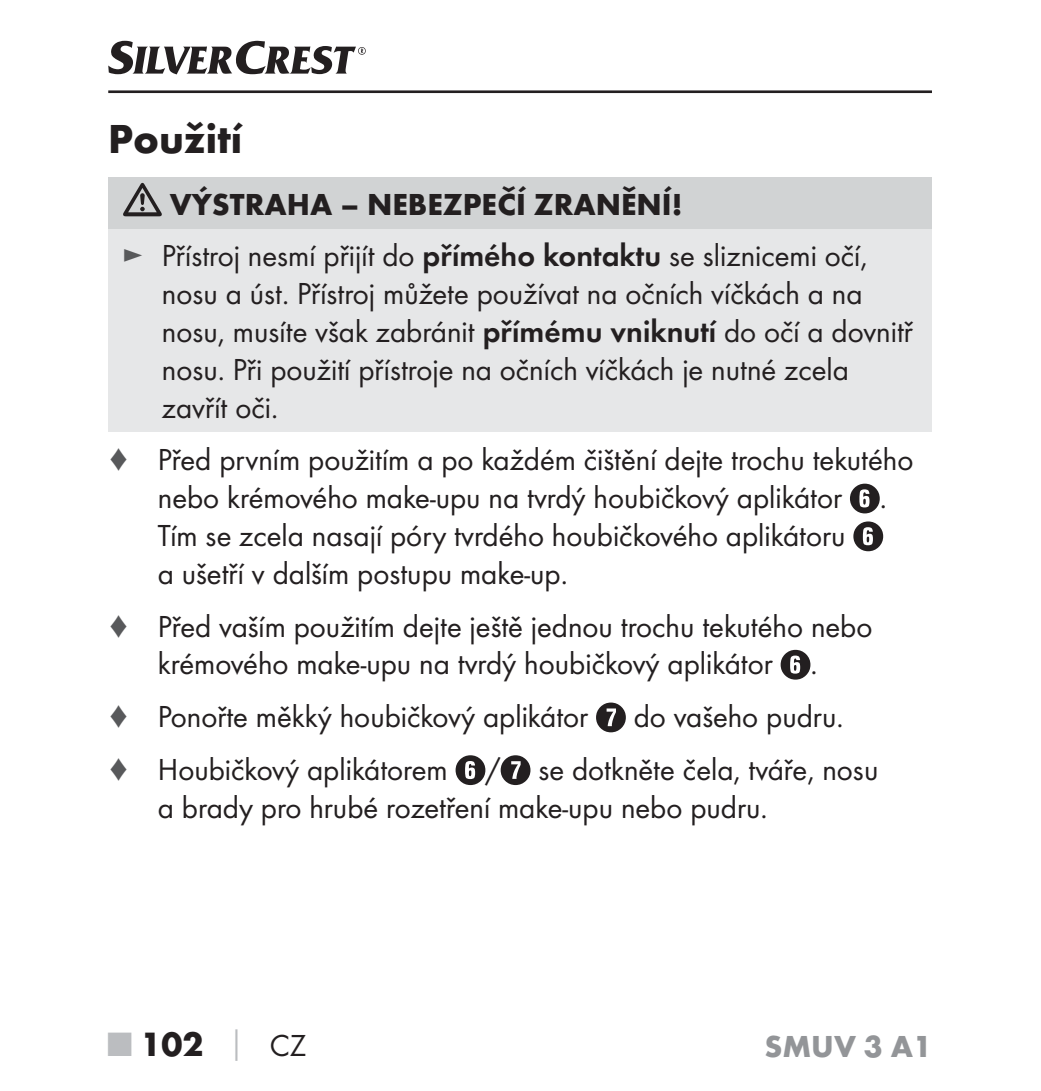
<style>
.page{position:relative;width:1041px;height:1091px;background:#fff}
.page>*{position:absolute;margin:0;border:0;box-sizing:border-box;transform-origin:0 0}
.t1{font:700 42px "Futura";color:#231f20}
.t2{font:700 35px "Futura";color:#231f20}
.t3{font:31.5px/37.8px "Futura Boo";color:#231f20}
.t4{font:700 31.5px "Futura";color:#231f20}
.t5{font:700 31.5px "Futura";color:#939598}
.s1{color:#58595b}
.s2{font-family:"Futura Dem"}
.s3{color:#bbbdc0}
.s4{font-size:31.5px;color:#bbbdc0}
.s5{font-family:"Futura Boo";font-weight:400;font-size:31.5px}
</style>
<div class="page">
<hr style="left:108px;top:90px;width:824px;height:3px;background:#231f20">
<svg style="left:108px;top:41px;width:258px;height:33px"></svg>
<div style="left:108px;top:177px;width:824px;height:52px;background:#d1d3d4"></div>
<div style="left:108px;top:229px;width:824px;height:202px;background:#e6e7e8"></div>
<svg style="left:123px;top:183px;width:39px;height:33px"></svg>
<svg style="left:850px;top:483px;width:29px;height:30px"></svg>
<svg style="left:853px;top:521px;width:30px;height:30px"></svg>
<svg style="left:780px;top:649px;width:30px;height:30px"></svg>
<svg style="left:596px;top:702px;width:30px;height:30px"></svg>
<svg style="left:455px;top:755px;width:30px;height:30px"></svg>
<svg style="left:501px;top:755px;width:29px;height:30px"></svg>
<h1 class="t1" style="left:108px;top:123px;width:135px">Použití</h1>
<p class="t4" style="left:170px;top:192px;width:514px">VÝSTRAHA – NEBEZPEČÍ ZRANĚNÍ!</p>
<p class="t3" style="left:162px;top:238px;width:752px;text-indent:-40px"><span class="s1">►</span> Přístroj nesmí přijít do <span class="s2">přímého kontaktu</span> se sliznicemi očí, nosu a úst. Přístroj můžete používat na očních víčkách a na nosu, musíte však zabránit <span class="s2">přímému vniknutí</span> do očí a dovnitř nosu. Při použití přístroje na očních víčkách je nutné zcela zavřít oči.</p>
<p class="t3" style="left:158px;top:442px;width:757px;text-indent:-50px"><span class="s1">♦</span> Před prvním použitím a po každém čištění dejte trochu tekutého nebo krémového make-upu na tvrdý houbičkový aplikátor .<br>Tím se zcela nasají póry tvrdého houbičkového aplikátoru<br>a ušetří v dalším postupu make-up.</p>
<p class="t3" style="left:108px;top:608px;width:765px;text-align:center"><span class="s1">♦</span> Před vaším použitím dejte ještě jednou trochu tekutého nebo krémového make-upu na tvrdý houbičkový aplikátor .</p>
<p class="t3" style="left:108px;top:699px;width:481px"><span class="s1">♦</span> Ponořte měkký houbičkový aplikátor</p>
<p class="t3" style="left:108px;top:691px;width:771px;line-height:52.9px;text-indent:525px">do vašeho pudru.<br><span class="s1">♦</span> Houbičkový aplikátorem / se dotkněte čela, tváře, nosu</p>
<p class="t3" style="left:158px;top:789px;width:611px">a brady pro hrubé rozetření make-upu nebo pudru.</p>
<p class="t2" style="left:108px;top:1030px;width:199px"><span class="s3">■</span> 102 <span class="s4">│</span> <span class="s5">CZ</span></p>
<p class="t5" style="left:764px;top:1034px;width:169px">SMUV 3 A1</p>
</div>
